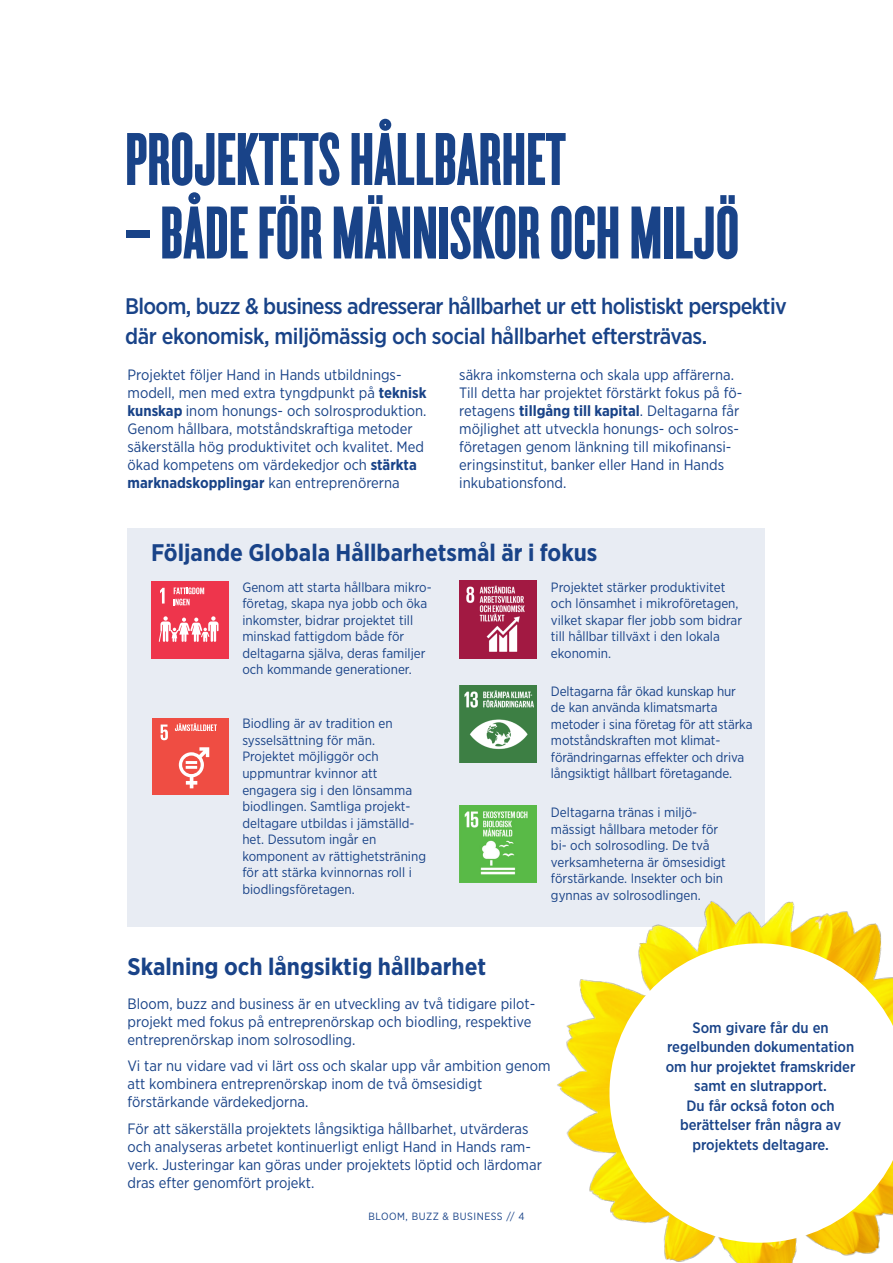
<style>
.page{position:relative;width:893px;height:1263px;background:#fff}
.page>*{position:absolute;margin:0;border:0;box-sizing:border-box;transform-origin:0 0}
.t1{font:78px "Cyclone Layers Background";color:#194388}
.t2{font:700 24px "Gotham Narrow";color:#194388}
.t3{font:500 22.5px/30px "Gotham Narrow";letter-spacing:-.03em;color:#194388}
.t4{font:15px/18px "Gotham Narrow";color:#194388}
.t5{font:500 15px/19.5px "Gotham Narrow";color:#194388;text-align:center}
.t6{font:13.5px/16.5px "Gotham Narrow";color:#194388}
._2_Mellis{font:10.5px "Gotham Narrow";letter-spacing:.05em;color:#194388}
.s1{font-weight:700}
</style>
<div class="page">
<div style="left:128px;top:529px;width:637px;height:398px;background:#e8ecf3"></div>
<img style="left:459px;top:685px;width:78px;height:77px">
<img style="left:459px;top:806px;width:78px;height:77px">
<img style="left:459px;top:581px;width:78px;height:77px">
<div style="left:151px;top:581px;width:78px;height:78px;background:#ee354c"></div>
<svg style="left:160px;top:588px;width:5px;height:15px"></svg>
<svg style="left:159px;top:616px;width:60px;height:26px"></svg>
<svg style="left:174px;top:587px;width:30px;height:18px"></svg>
<div style="left:152px;top:718px;width:77px;height:77px;background:#ef4d43"></div>
<svg style="left:161px;top:724px;width:7px;height:16px"></svg>
<svg style="left:179px;top:747px;width:30px;height:41px"></svg>
<svg style="left:175px;top:723px;width:42px;height:8px"></svg>
<img style="left:557px;top:901px;width:324px;height:362px">
<svg style="left:606px;top:939px;width:287px;height:307px"></svg>
<p class="t1" style="left:125px;top:106px;width:442px">PROJEKTETS HÅLLBARHET</p>
<p class="t1" style="left:125px;top:179px;width:616px">– BÅDE FÖR MÄNNISKOR OCH MILJÖ</p>
<p class="t3" style="left:125px;top:290px;width:663px">Bloom, buzz &amp; business adresserar hållbarhet ur ett holistiskt perspektiv där ekonomisk, miljömässig och social hållbarhet eftersträvas.</p>
<p class="t4" style="left:128px;top:366px;width:300px">Projektet följer Hand in Hands utbildnings&shy;modell, men med extra tyngdpunkt på <span class="s1">teknisk kunskap</span> inom honungs- och solrosproduktion.<br>Genom hållbara, motståndskraftiga metoder säkerställa hög produktivitet och kvalitet. Med ökad kompetens om värdekedjor och <span class="s1">stärkta marknadskopplingar</span> kan entreprenörerna</p>
<p class="t4" style="left:459px;top:366px;width:285px">säkra inkomsterna och skala upp affärerna.<br>Till detta har projektet förstärkt fokus på fö&shy;retagens <span class="s1">tillgång till kapital</span>. Deltagarna får möjlighet att utveckla honungs- och solros&shy;företagen genom länkning till mikofinansi&shy;eringsinstitut, banker eller Hand in Hands inkubationsfond.</p>
<p class="t2" style="left:151px;top:538px;width:448px">Följande Globala Hållbarhetsmål är i fokus</p>
<p class="t6" style="left:242px;top:578px;width:189px">Genom att starta hållbara mikro&shy;företag, skapa nya jobb och öka inkomster, bidrar projektet till minskad fattigdom både för deltagarna själva, deras familjer och kommande generationer.</p>
<p class="t6" style="left:242px;top:715px;width:185px">Biodling är av tradition en sysselsättning för män.<br>Projektet möjliggör och uppmuntrar kvinnor att engagera sig i den lönsamma biodlingen. Samtliga projekt&shy;deltagare utbildas i jämställd&shy;het. Dessutom ingår en komponent av rättighetsträning för att stärka kvinnornas roll i biodlingsföretagen.</p>
<p class="t2" style="left:128px;top:951px;width:360px">Skalning och långsiktig hållbarhet</p>
<p class="t6" style="left:551px;top:578px;width:193px">Projektet stärker produktivitet och lönsamhet i mikroföretagen, vilket skapar fler jobb som bidrar till hållbar tillväxt i den lokala ekonomin.</p>
<p class="t6" style="left:551px;top:682px;width:203px">Deltagarna får ökad kunskap hur de kan använda klimatsmarta metoder i sina företag för att stärka motståndskraften mot klimat&shy;förändringarnas effekter och driva långsiktigt hållbart företagande.</p>
<p class="t6" style="left:551px;top:804px;width:177px">Deltagarna tränas i miljö&shy;mässigt hållbara metoder för bi- och solrosodling. De två verksamheterna är ömsesidigt förstärkande. Insekter och bin gynnas av solrosodlingen.</p>
<p class="t4" style="left:128px;top:994px;width:409px">Bloom, buzz and business är en utveckling av två tidigare pilot&shy;projekt med fokus på entreprenörskap och biodling, respektive entreprenörskap inom solrosodling.</p>
<p class="t4" style="left:128px;top:1057px;width:425px">Vi tar nu vidare vad vi lärt oss och skalar upp vår ambition genom att kombinera entreprenörskap inom de två ömsesidigt förstärkande värdekedjorna.</p>
<p class="t4" style="left:128px;top:1119px;width:416px">För att säkerställa projektets långsiktiga hållbarhet, utvärderas och analyseras arbetet kontinuerligt enligt Hand in Hands ram&shy;verk. Justeringar kan göras under projektets löptid och lärdomar dras efter genomfört projekt.</p>
<p class="_2_Mellis" style="left:368px;top:1209px;width:157px">BLOOM, BUZZ &amp; BUSINESS // 4</p>
<p class="t5" style="left:666px;top:1017px;width:191px">Som givare får du en regelbunden dokumentation om hur projektet framskrider samt en slutrapport.<br>Du får också foton och berättelser från några av projektets deltagare.</p>
</div>
